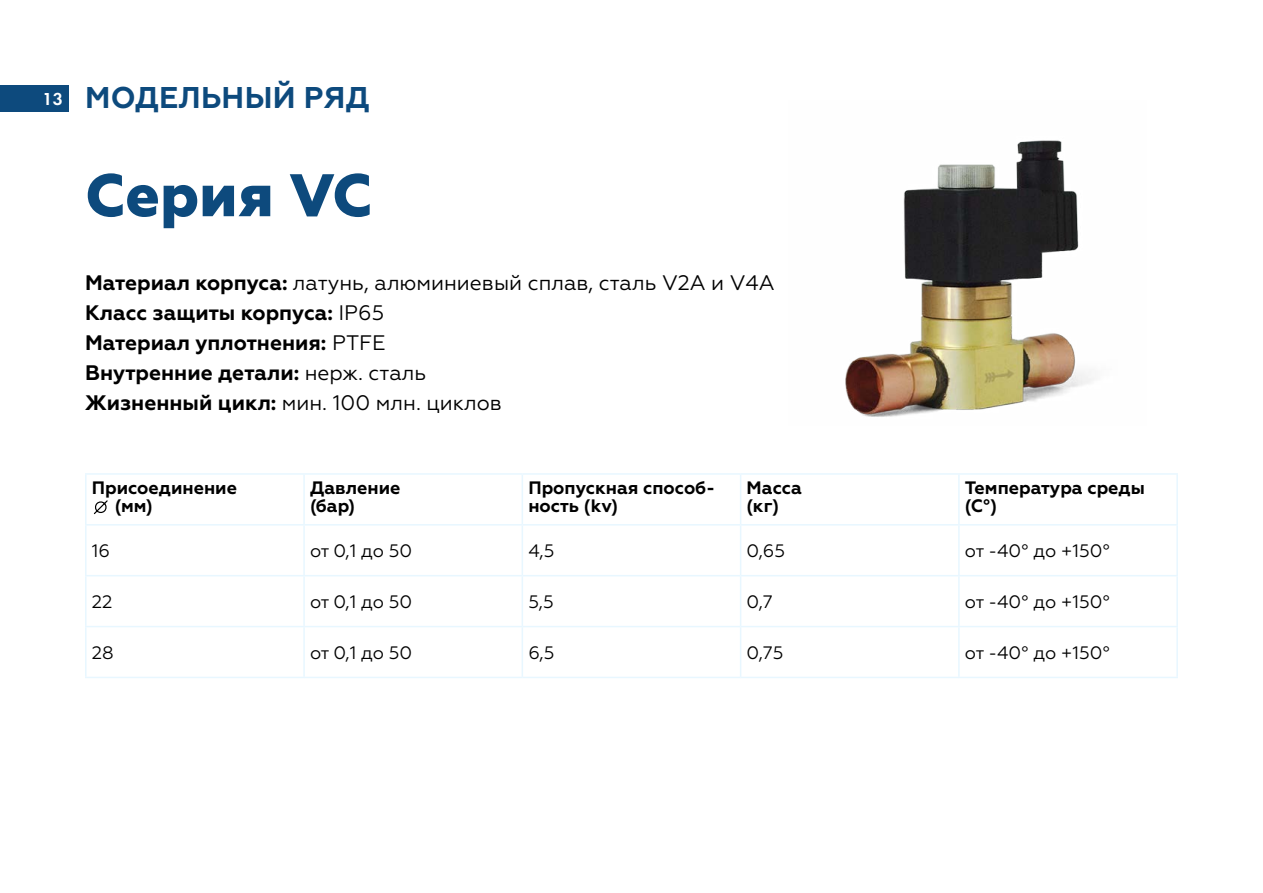
<style>
.page{position:relative;width:1263px;height:893px;background:#fff}
.page>*{position:absolute;margin:0;border:0;box-sizing:border-box;transform-origin:0 0}
.t1{font:800 60px "Geometria";color:#0d4a7d}
.t2{font:700 30px "Geometria";letter-spacing:.01em;color:#0d4a7d}
.t3{font:700 21px/30px "Geometria";color:#000}
.t4{font:18px "Geometria";color:#000}
.t5{font:700 18px/18px "Geometria";color:#000}
.s1{font-family:"Futura Demi C";font-weight:400;font-size:18px;color:#fff}
.s2{font-weight:400}
</style>
<div class="page">
<div style="left:0;top:85px;width:68px;height:26px;background:#0d4a7d"></div>
<img style="left:845px;top:140px;width:249px;height:277px">
<hr style="left:85px;top:473px;width:219px;height:2px;background:#e8f7ff">
<hr style="left:85px;top:475px;width:2px;height:49px;background:#e8f7ff">
<hr style="left:304px;top:473px;width:218px;height:2px;background:#e8f7ff">
<hr style="left:303px;top:475px;width:2px;height:49px;background:#e8f7ff">
<hr style="left:522px;top:473px;width:219px;height:2px;background:#e8f7ff">
<hr style="left:522px;top:475px;width:1px;height:49px;background:#e8f7ff">
<hr style="left:741px;top:473px;width:218px;height:2px;background:#e8f7ff">
<hr style="left:740px;top:475px;width:1px;height:49px;background:#e8f7ff">
<hr style="left:959px;top:473px;width:219px;height:2px;background:#e8f7ff">
<hr style="left:958px;top:475px;width:2px;height:49px;background:#e8f7ff">
<hr style="left:1176px;top:475px;width:2px;height:49px;background:#e8f7ff">
<hr style="left:85px;top:524px;width:219px;height:2px;background:#e8f7ff">
<hr style="left:85px;top:526px;width:2px;height:49px;background:#e8f7ff">
<hr style="left:304px;top:524px;width:218px;height:2px;background:#e8f7ff">
<hr style="left:303px;top:526px;width:2px;height:49px;background:#e8f7ff">
<hr style="left:522px;top:524px;width:219px;height:2px;background:#e8f7ff">
<hr style="left:522px;top:526px;width:1px;height:49px;background:#e8f7ff">
<hr style="left:741px;top:524px;width:218px;height:2px;background:#e8f7ff">
<hr style="left:740px;top:526px;width:1px;height:49px;background:#e8f7ff">
<hr style="left:959px;top:524px;width:219px;height:2px;background:#e8f7ff">
<hr style="left:958px;top:526px;width:2px;height:49px;background:#e8f7ff">
<hr style="left:1176px;top:526px;width:2px;height:49px;background:#e8f7ff">
<hr style="left:85px;top:575px;width:219px;height:1px;background:#e8f7ff">
<hr style="left:85px;top:576px;width:2px;height:50px;background:#e8f7ff">
<hr style="left:304px;top:575px;width:218px;height:1px;background:#e8f7ff">
<hr style="left:303px;top:576px;width:2px;height:50px;background:#e8f7ff">
<hr style="left:522px;top:575px;width:219px;height:1px;background:#e8f7ff">
<hr style="left:522px;top:576px;width:1px;height:50px;background:#e8f7ff">
<hr style="left:741px;top:575px;width:218px;height:1px;background:#e8f7ff">
<hr style="left:740px;top:576px;width:1px;height:50px;background:#e8f7ff">
<hr style="left:959px;top:575px;width:219px;height:1px;background:#e8f7ff">
<hr style="left:958px;top:576px;width:2px;height:50px;background:#e8f7ff">
<hr style="left:1176px;top:576px;width:2px;height:50px;background:#e8f7ff">
<hr style="left:85px;top:626px;width:219px;height:1px;background:#e8f7ff">
<hr style="left:85px;top:627px;width:2px;height:50px;background:#e8f7ff">
<hr style="left:304px;top:626px;width:218px;height:1px;background:#e8f7ff">
<hr style="left:303px;top:627px;width:2px;height:50px;background:#e8f7ff">
<hr style="left:522px;top:626px;width:219px;height:1px;background:#e8f7ff">
<hr style="left:522px;top:627px;width:1px;height:50px;background:#e8f7ff">
<hr style="left:741px;top:626px;width:218px;height:1px;background:#e8f7ff">
<hr style="left:740px;top:627px;width:1px;height:50px;background:#e8f7ff">
<hr style="left:959px;top:626px;width:219px;height:1px;background:#e8f7ff">
<hr style="left:958px;top:627px;width:2px;height:50px;background:#e8f7ff">
<hr style="left:1176px;top:627px;width:2px;height:50px;background:#e8f7ff">
<hr style="left:85px;top:677px;width:219px;height:1px;background:#e8f7ff">
<hr style="left:304px;top:677px;width:218px;height:1px;background:#e8f7ff">
<hr style="left:522px;top:677px;width:219px;height:1px;background:#e8f7ff">
<hr style="left:741px;top:677px;width:218px;height:1px;background:#e8f7ff">
<hr style="left:959px;top:677px;width:219px;height:1px;background:#e8f7ff">
<svg style="left:93px;top:500px;width:15px;height:15px"></svg>
<h2 class="t2" style="left:42px;top:80px;width:329px"><span class="s1">13</span> МОДЕЛЬНЫЙ РЯД</h2>
<h1 class="t1" style="left:85px;top:160px;width:289px">Серия VC</h1>
<p class="t3" style="left:85px;top:268px;width:691px">Материал корпуса: <span class="s2">латунь, алюминиевый сплав, сталь V2A и V4A </span>Класс защиты корпуса: <span class="s2">IP65<br></span>Материал уплотнения: <span class="s2">PTFE<br></span>Внутренние детали: <span class="s2">нерж. сталь<br></span>Жизненный цикл: <span class="s2">мин. 100 млн. циклов</span></p>
<p class="t5" style="left:115px;top:479px;width:124px;text-indent:-23px">Присоединение (мм)</p>
<p class="t5" style="left:310px;top:479px;width:92px">Давление (бар)</p>
<p class="t5" style="left:528px;top:479px;width:188px">Пропускная способ&shy;ность (kv)</p>
<p class="t5" style="left:747px;top:479px;width:57px">Масса (кг)</p>
<p class="t5" style="left:965px;top:479px;width:181px">Температура среды (С°)</p>
<p class="t4" style="left:92px;top:541px;width:20px">16</p>
<p class="t4" style="left:310px;top:541px;width:104px">от 0,1 до 50</p>
<p class="t4" style="left:528px;top:541px;width:28px">4,5</p>
<p class="t4" style="left:747px;top:541px;width:40px">0,65</p>
<p class="t4" style="left:965px;top:541px;width:147px">от -40° до +150°</p>
<p class="t4" style="left:92px;top:591px;width:22px">22</p>
<p class="t4" style="left:310px;top:591px;width:104px">от 0,1 до 50</p>
<p class="t4" style="left:528px;top:591px;width:27px">5,5</p>
<p class="t4" style="left:747px;top:591px;width:28px">0,7</p>
<p class="t4" style="left:965px;top:591px;width:147px">от -40° до +150°</p>
<p class="t4" style="left:92px;top:642px;width:23px">28</p>
<p class="t4" style="left:310px;top:642px;width:104px">от 0,1 до 50</p>
<p class="t4" style="left:528px;top:642px;width:28px">6,5</p>
<p class="t4" style="left:747px;top:642px;width:38px">0,75</p>
<p class="t4" style="left:965px;top:642px;width:147px">от -40° до +150°</p>
</div>
